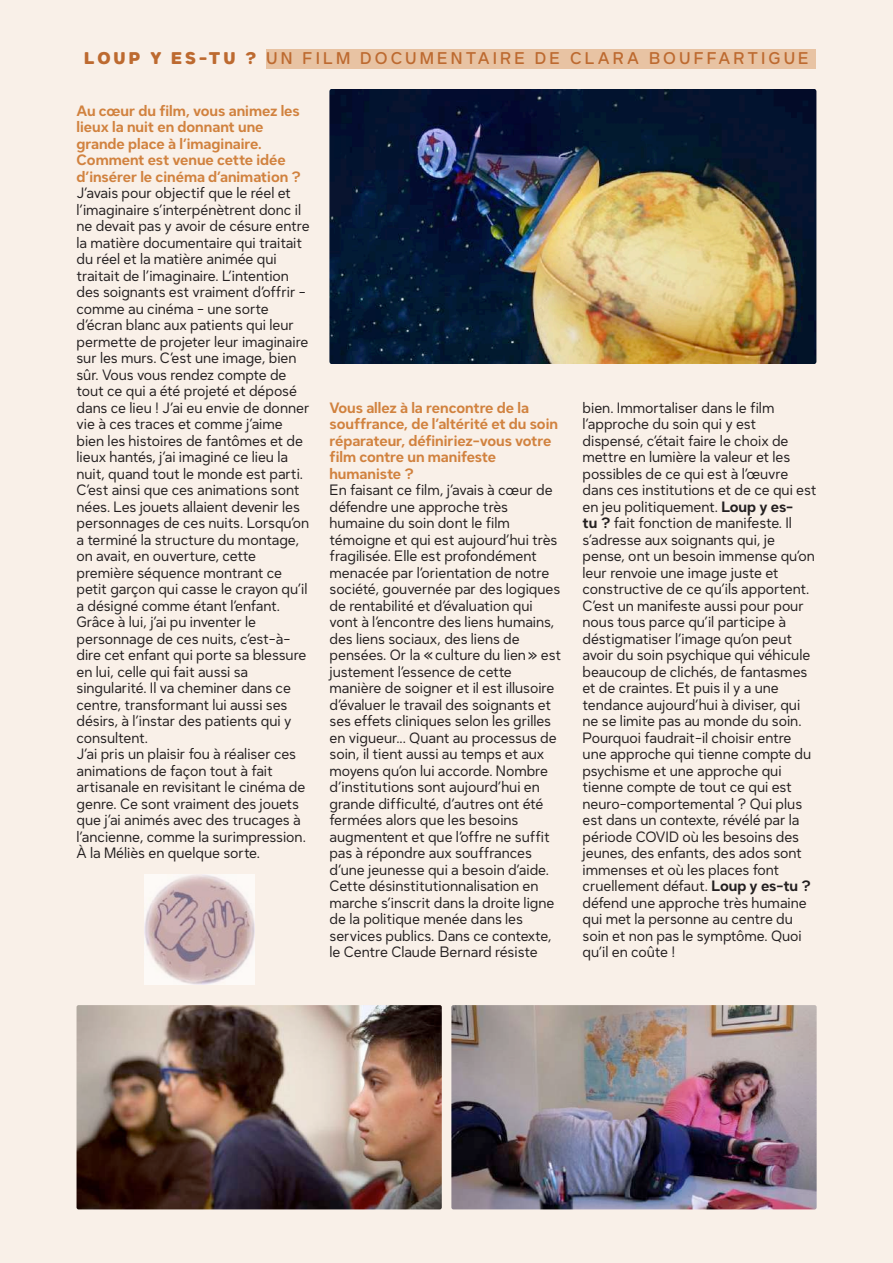
<style>
.page{position:relative;width:893px;height:1263px;background:#f9f0e8}
.page>*{position:absolute;margin:0;border:0;box-sizing:border-box;transform-origin:0 0}
.t1{font:500 16.5px "Dexa Round";letter-spacing:.2em;color:#bd6a30;scale:.95 1}
.t2{font:14.55px/16.5px "Dexa Pro";color:#231f20;scale:.95 1}
.t3{font:600 14.55px/16.5px "Dexa Pro";color:#d1823f;scale:.95 1}
.s1{font-weight:800}
.s2{font-weight:600}
</style>
<div class="page">
<img style="left:329px;top:89px;width:487px;height:274px;border-radius:3px">
<img style="left:145px;top:875px;width:110px;height:110px">
<div style="left:266px;top:49px;width:550px;height:20px;background:#e8c3a3"></div>
<img style="left:77px;top:1005px;width:365px;height:204px;border-radius:2px">
<img style="left:451px;top:1005px;width:366px;height:204px;border-radius:2px">
<p class="t1" style="left:84px;top:52px;width:764px"><span class="s1">LOUP Y ES-TU ?</span> UN FILM DOCUMENTAIRE DE CLARA BOUFFARTIGUE</p>
<p class="t3" style="left:77px;top:103px;width:238px">Au cœur du film, vous animez les lieux la nuit en donnant une grande place à l’imaginaire.<br>Comment est venue cette idée d’insérer le cinéma d’animation ?</p>
<p class="t2" style="left:77px;top:186px;width:247px">J’avais pour objectif que le réel et l’imaginaire s’interpénètrent donc il ne devait pas y avoir de césure entre la matière documentaire qui traitait du réel et la matière animée qui traitait de l’imaginaire. L’intention des soignants est vraiment d’offrir - comme au cinéma - une sorte d’écran blanc aux patients qui leur permette de projeter leur imaginaire sur les murs. C’est une image, bien sûr. Vous vous rendez compte de tout ce qui a été projeté et déposé dans ce lieu ! J’ai eu envie de donner vie à ces traces et comme j’aime bien les histoires de fantômes et de lieux hantés, j’ai imaginé ce lieu la nuit, quand tout le monde est parti.<br>C’est ainsi que ces animations sont nées. Les jouets allaient devenir les personnages de ces nuits. Lorsqu’on a terminé la structure du montage, on avait, en ouverture, cette première séquence montrant ce petit garçon qui casse le crayon qu’il a désigné comme étant l’enfant.<br>Grâce à lui, j’ai pu inventer le personnage de ces nuits, c’est-à&shy;dire cet enfant qui porte sa blessure en lui, celle qui fait aussi sa singularité. Il va cheminer dans ce centre, transformant lui aussi ses désirs, à l’instar des patients qui y consultent.<br>J’ai pris un plaisir fou à réaliser ces animations de façon tout à fait artisanale en revisitant le cinéma de genre. Ce sont vraiment des jouets que j’ai animés avec des trucages à l’ancienne, comme la surimpression.<br>À la Méliès en quelque sorte.</p>
<p class="t3" style="left:330px;top:400px;width:242px">Vous allez à la rencontre de la souffrance, de l’altérité et du soin réparateur, définiriez-vous votre film contre un manifeste humaniste ?</p>
<p class="t2" style="left:330px;top:483px;width:245px">En faisant ce film, j’avais à cœur de défendre une approche très humaine du soin dont le film témoigne et qui est aujourd’hui très fragilisée. Elle est profondément menacée par l’orientation de notre société, gouvernée par des logiques de rentabilité et d’évaluation qui vont à l’encontre des liens humains, des liens sociaux, des liens de pensées. Or la « culture du lien » est justement l’essence de cette manière de soigner et il est illusoire d’évaluer le travail des soignants et ses effets cliniques selon les grilles en vigueur... Quant au processus de soin, il tient aussi au temps et aux moyens qu’on lui accorde. Nombre d’institutions sont aujourd’hui en grande difficulté, d’autres ont été fermées alors que les besoins augmentent et que l’offre ne suffit pas à répondre aux souffrances d’une jeunesse qui a besoin d’aide.<br>Cette désinstitutionnalisation en marche s’inscrit dans la droite ligne de la politique menée dans les services publics. Dans ce contexte, le Centre Claude Bernard résiste</p>
<p class="t2" style="left:583px;top:400px;width:248px">bien. Immortaliser dans le film l’approche du soin qui y est dispensé, c’était faire le choix de mettre en lumière la valeur et les possibles de ce qui est à l’œuvre dans ces institutions et de ce qui est en jeu politiquement. <span class="s2">Loup y es-<br>tu ?</span> fait fonction de manifeste. Il s’adresse aux soignants qui, je pense, ont un besoin immense qu’on leur renvoie une image juste et constructive de ce qu’ils apportent.<br>C’est un manifeste aussi pour pour nous tous parce qu’il participe à déstigmatiser l’image qu’on peut avoir du soin psychique qui véhicule beaucoup de clichés, de fantasmes et de craintes. Et puis il y a une tendance aujourd’hui à diviser, qui ne se limite pas au monde du soin.<br>Pourquoi faudrait-il choisir entre une approche qui tienne compte du psychisme et une approche qui tienne compte de tout ce qui est neuro-comportemental ? Qui plus est dans un contexte, révélé par la période COVID où les besoins des jeunes, des enfants, des ados sont immenses et où les places font cruellement défaut. <span class="s2">Loup y es-tu ? </span>défend une approche très humaine qui met la personne au centre du soin et non pas le symptôme. Quoi qu’il en coûte !</p>
</div>
